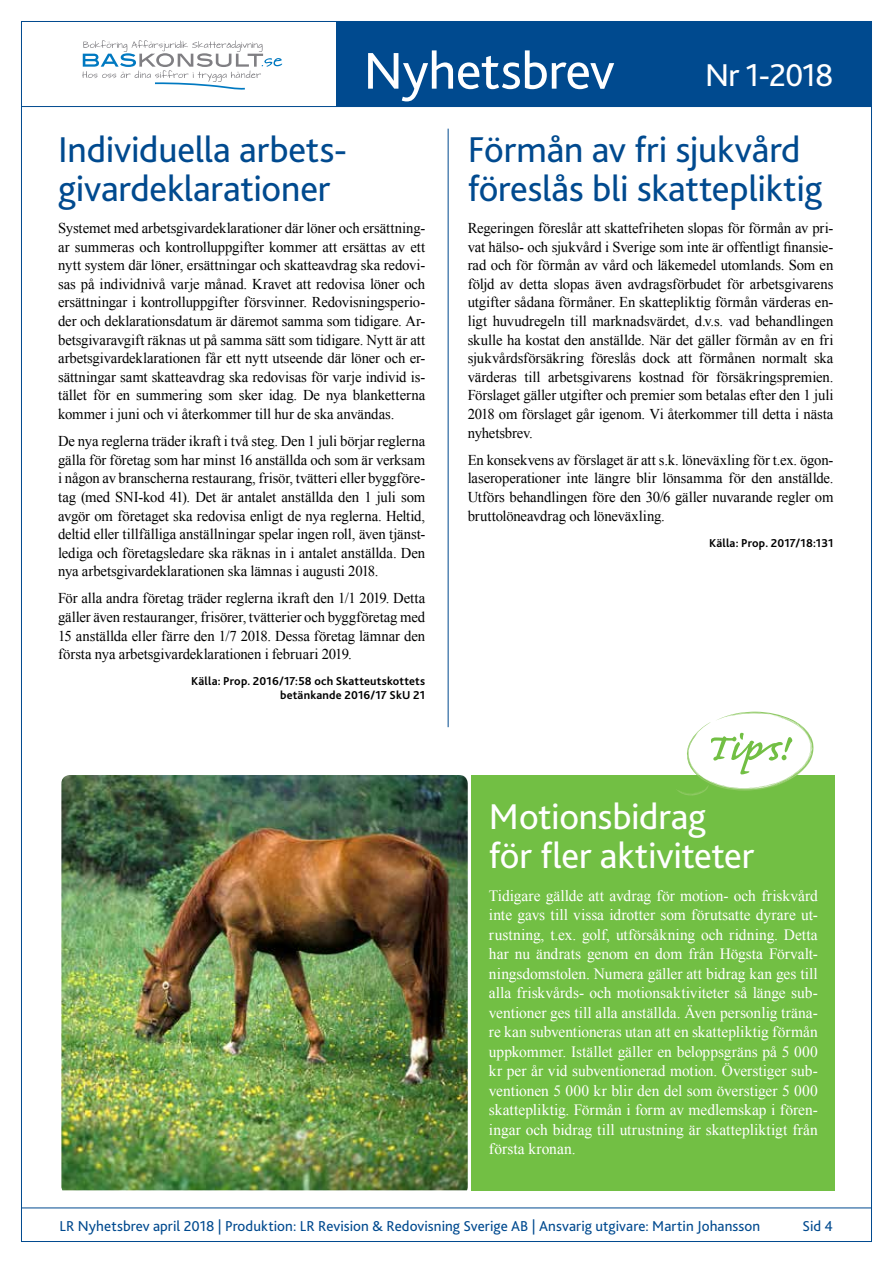
<style>
.page{position:relative;width:893px;height:1263px;background:#fff}
.page>*{position:absolute;margin:0;border:0;box-sizing:border-box;transform-origin:0 0}
.t1{font:54px "Bliss 2";letter-spacing:-.01em;color:#fff}
.t2{font:37.5px/39px "Bliss 2";letter-spacing:-.005em;color:#004a8f}
.t3{font:37.5px/39px "Bliss 2";letter-spacing:-.01em;color:#fff}
.t4{font:33px "Bliss 2";letter-spacing:-.035em;color:#fff}
.t5{font:15.75px/19.5px "Times New Roman";letter-spacing:.01em;color:#fff;text-align:justify}
.t6{font:15px/18.6px "Times New Roman";letter-spacing:-.01em;color:#000;text-align:justify}
.t7{font:15px "Bliss 2";letter-spacing:.005em;color:#004a8f}
.t8{font:700 12px/13.5px "Bliss 2";letter-spacing:.015em;color:#000;text-align:right}
</style>
<div class="page">
<hr style="left:21px;top:106px;width:851px;height:1px;background:#004a8f">
<div style="left:336px;top:21px;width:536px;height:85px;background:#004a8f"></div>
<hr style="left:21px;top:1208px;width:851px;height:1px;background:#004a8f">
<hr style="left:448px;top:129px;width:1px;height:598px;background:#004a8f">
<div style="left:471px;top:775px;width:364px;height:416px;background:#72bf44"></div>
<svg style="left:677px;top:712px;width:137px;height:83px"></svg>
<img style="left:61px;top:775px;width:407px;height:415px">
<svg style="left:82px;top:40px;width:200px;height:49px"></svg>
<h1 class="t1" style="left:364px;top:37px;width:253px">Nyhetsbrev</h1>
<h3 class="t4" style="left:705px;top:55px;width:130px">Nr 1-2018</h3>
<h2 class="t2" style="left:58px;top:129px;width:291px">Individuella arbets&shy;givardeklarationer</h2>
<p class="t6" style="left:58px;top:218px;width:369px">Systemet med arbetsgivardeklarationer där löner och ersättning&shy;ar summeras och kontrolluppgifter kommer att ersättas av ett nytt system där löner, ersättningar och skatteavdrag ska redovi&shy;sas på individnivå varje månad. Kravet att redovisa löner och ersättningar i kontrolluppgifter försvinner. Redovisningsperio&shy;der och deklarationsdatum är däremot samma som tidigare. Ar&shy;betsgivaravgift räknas ut på samma sätt som tidigare. Nytt är att arbetsgivardeklarationen får ett nytt utseende där löner och er&shy;sättningar samt skatteavdrag ska redovisas för varje individ is&shy;tället för en summering som sker idag. De nya blanketterna kommer i juni och vi återkommer till hur de ska användas.</p>
<p class="t6" style="left:58px;top:432px;width:369px">De nya reglerna träder ikraft i två steg. Den 1 juli börjar reglerna gälla för företag som har minst 16 anställda och som är verksam i någon av branscherna restaurang, frisör, tvätteri eller byggföre&shy;tag (med SNI-kod 41). Det är antalet anställda den 1 juli som avgör om företaget ska redovisa enligt de nya reglerna. Heltid, deltid eller tillfälliga anställningar spelar ingen roll, även tjänst&shy;lediga och företagsledare ska räknas in i antalet anställda. Den nya arbetsgivardeklarationen ska lämnas i augusti 2018.</p>
<p class="t6" style="left:58px;top:589px;width:369px">För alla andra företag träder reglerna ikraft den 1/1 2019. Detta gäller även restauranger, frisörer, tvätterier och byggföretag med 15 anställda eller färre den 1/7 2018. Dessa företag lämnar den första nya arbetsgivardeklarationen i februari 2019.</p>
<p class="t8" style="left:191px;top:674px;width:235px">Källa: Prop. 2016/17:58 och Skatteutskottets betänkande 2016/17 SkU 21</p>
<h2 class="t2" style="left:468px;top:129px;width:356px">Förmån av fri sjukvård föreslås bli skattepliktig</h2>
<p class="t6" style="left:468px;top:218px;width:367px">Regeringen föreslår att skattefriheten slopas för förmån av pri&shy;vat hälso- och sjukvård i Sverige som inte är offentligt finansie&shy;rad och för förmån av vård och läkemedel utomlands. Som en följd av detta slopas även avdragsförbudet för arbetsgivarens utgifter sådana förmåner. En skattepliktig förmån värderas en&shy;ligt huvudregeln till marknadsvärdet, d.v.s. vad behandlingen skulle ha kostat den anställde. När det gäller förmån av en fri sjukvårdsförsäkring föreslås dock att förmånen normalt ska värderas till arbetsgivarens kostnad för försäkringspremien.<br>Förslaget gäller utgifter och premier som betalas efter den 1 juli 2018 om förslaget går igenom. Vi återkommer till detta i nästa nyhetsbrev.</p>
<p class="t6" style="left:468px;top:450px;width:367px">En konsekvens av förslaget är att s.k. löneväxling för t.ex. ögon&shy;laseroperationer inte längre blir lönsamma för den anställde.<br>Utförs behandlingen före den 30/6 gäller nuvarande regler om bruttolöneavdrag och löneväxling.</p>
<p class="t8" style="left:709px;top:535px;width:126px">Källa: Prop. 2017/18:131</p>
<h2 class="t3" style="left:489px;top:796px;width:267px">Motionsbidrag för fler aktiviteter</h2>
<p class="t5" style="left:489px;top:885px;width:330px">Tidigare gällde att avdrag för motion- och friskvård inte gavs till vissa idrotter som förutsatte dyrare ut&shy;rustning, t.ex. golf, utförsåkning och ridning. Detta har nu ändrats genom en dom från Högsta Förvalt&shy;ningsdomstolen. Numera gäller att bidrag kan ges till alla friskvårds- och motionsaktiviteter så länge sub&shy;ventioner ges till alla anställda. Även personlig träna&shy;re kan subventioneras utan att en skattepliktig förmån uppkommer. Istället gäller en beloppsgräns på 5 000 kr per år vid subventionerad motion. Överstiger sub&shy;ventionen 5 000 kr blir den del som överstiger 5 000 skattepliktig. Förmån i form av medlemskap i fören&shy;ingar och bidrag till utrustning är skattepliktigt från första kronan.</p>
<p class="t7" style="left:60px;top:1217px;width:702px">LR Nyhetsbrev april 2018 | Produktion: LR Revision &amp; Redovisning Sverige AB | Ansvarig utgivare: Martin Johansson</p>
<p class="t7" style="left:802px;top:1217px;width:32px">Sid 4</p>
</div>
